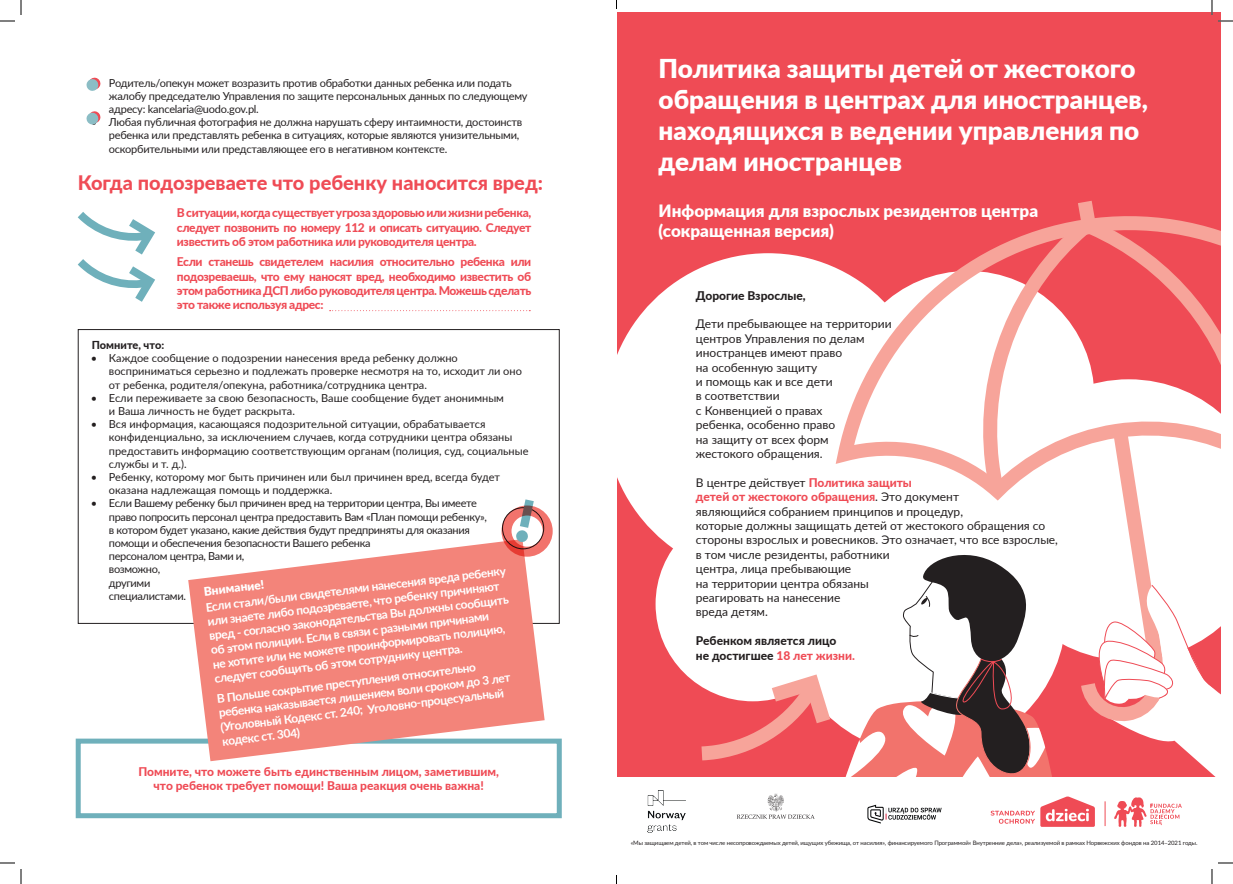
<style>
.page{position:relative;width:1233px;height:884px;background:#fff}
.page>*{position:absolute;margin:0;border:0;box-sizing:border-box;transform-origin:0 0}
.t1{font:900 26px/31.2px "Lato";color:#fff}
.t2{font:800 20px "Lato";color:#ef4b55}
.t3{font:900 17px/20.4px "Lato";color:#fff}
.t4{font:12px/14.4px "Lato";color:#231f20}
.t5{font:700 12px/14.4px "Lato";color:#fff}
.t6{font:800 12px/14.4px "Lato";letter-spacing:-.03em;color:#ef4b55;text-align:justify}
.t7{font:800 12px/14.4px "Lato";color:#ef4b55;text-align:center}
.t8{font:800 12px/14.4px "Lato";color:#231f20}
.t9{font:900 12px "Lato";color:#fff}
.t10{font:11px/13.2px "Lato";letter-spacing:-.02em;color:#231f20}
.t11{font:11px/13.2px "Lato";color:#231f20}
.t12{font:800 11px "Lato";color:#231f20}
.t13{font:6px "Lato";letter-spacing:-.015em;color:#231f20}
.s1{font-weight:800;color:#ef4b55}
.s2{color:#ef4b55}
</style>
<div class="page">
<svg style="left:86px;top:77px;width:15px;height:14px"></svg>
<svg style="left:86px;top:111px;width:15px;height:14px"></svg>
<svg style="left:77px;top:212px;width:78px;height:90px"></svg>
<div style="left:76px;top:739px;width:486px;height:79px;border:5px solid #6fb0bb"></div>
<svg style="left:188px;top:539px;width:356px;height:222px;fill:#f3847a"></svg>
<svg style="left:515px;top:499px;width:19px;height:44px"></svg>
<div style="left:501px;top:505px;width:51px;height:52px;border:10px solid #f2736c;border-radius:50%"></div>
<svg style="left:330px;top:310px;width:200px;height:1px"></svg>
<div style="left:616px;top:12px;width:604px;height:859px;background:#ef4b55"></div>
<div style="left:605px;top:253px;width:326px;height:326px;background:#fff;border-radius:50%"></div>
<div style="left:655px;top:507px;width:195px;height:194px;background:#fff;border-radius:50%"></div>
<div style="left:611px;top:777px;width:609px;height:94px;background:#fff"></div>
<img style="left:647px;top:791px;width:38px;height:41px">
<svg style="left:687px;top:200px;width:533px;height:627px"></svg>
<svg style="left:1218px;top:20px;width:15px;height:2px"></svg>
<svg style="left:1218px;top:862px;width:15px;height:2px"></svg>
<svg style="left:0;top:0;width:22px;height:22px"></svg>
<svg style="left:0;top:862px;width:22px;height:22px"></svg>
<svg style="left:1211px;top:0;width:1px;height:15px"></svg>
<svg style="left:1211px;top:869px;width:1px;height:15px"></svg>
<p class="t10" style="left:109px;top:75px;width:420px;text-indent:-18px">• Родитель/опекун может возразить против обработки данных ребенка или подать жалобу председателю Управления по защите персональных данных по следующему адресу: kancelaria@uodo.gov.pl.</p>
<p class="t10" style="left:109px;top:115px;width:415px;text-indent:-18px">• Любая публичная фотография не должна нарушать сферу интаимности, достоинств ребенка или представлять ребенка в ситуациях, которые являются унизительными, оскорбительными или представляющее его в негативном контексте.</p>
<h2 class="t2" style="left:78px;top:168px;width:467px">Когда подозреваете что ребенку наносится вред:</h2>
<p class="t6" style="left:177px;top:205px;width:356px">В ситуации, когда существует угроза здоровью или жизни ребенка, следует позвонить по номеру 112 и описать ситуацию. Следует известить об этом работника или руководителя центра.</p>
<p class="t6" style="left:177px;top:254px;width:356px">Если станешь свидетелем насилия относительно ребенка или подозреваешь, что ему наносят вред, необходимо известить об этом работника ДСП либо руководителя центра. Можешь сделать это также используя адрес:</p>
<p class="t12" style="left:92px;top:337px;width:74px">Помните, что:</p>
<p class="t11" style="left:109px;top:351px;width:414px;text-indent:-18px">• Каждое сообщение о подозрении нанесения вреда ребенку должно восприниматься серьезно и подлежать проверке несмотря на то, исходит ли оно от ребенка, родителя/опекуна, работника/сотрудника центра.</p>
<p class="t11" style="left:109px;top:391px;width:397px;text-indent:-18px">• Если переживаете за свою безопасность, Ваше сообщение будет анонимным и Ваша личность не будет раскрыта.</p>
<p class="t11" style="left:109px;top:417px;width:421px;text-indent:-18px">• Вся информация, касающаяся подозрительной ситуации, обрабатывается конфиденциально, за исключением случаев, когда сотрудники центра обязаны предоставить информацию соответствующим органам (полиция, суд, социальные службы и т. д.).</p>
<p class="t11" style="left:109px;top:470px;width:393px;text-indent:-18px">• Ребенку, которому мог быть причинен или был причинен вред, всегда будет оказана надлежащая помощь и поддержка.</p>
<p class="t10" style="left:109px;top:496px;width:379px;text-indent:-18px">• Если Вашему ребенку был причинен вред на территории центра, Вы имеете право попросить персонал центра предоставить Вам «План помощи ребенку», в котором будет указано, какие действия будут предприняты для оказания помощи и обеспечения безопасности Вашего ребенка<br>персоналом центра, Вами и,<br>возможно,<br>другими<br>специалистами.</p>
<p class="t5" style="left:205px;top:600px;width:304px;rotate:-7deg">Если стали/были свидетелями нанесения вреда ребенку или знаете либо подозреваете, что ребенку причиняют вред - согласно законодательства Вы должны сообщить об этом полиции. Если в связи с разными причинами<br>не хотите или не можете проинформировать полицию, следует сообщить об этом сотруднику центра.</p>
<p class="t9" style="left:203px;top:583px;width:62px;rotate:-7deg">Внимание!</p>
<p class="t5" style="left:216px;top:691px;width:295px;rotate:-7deg">В Польше сокрытие преступления относительно ребенка наказывается лишением воли сроком до 3 лет (Уголовный Кодекс ст. 240; Уголовно-процесуальный кодекс ст. 304)</p>
<p class="t7" style="left:138px;top:763px;width:362px">Помните, что можете быть единственным лицом, заметившим, что ребенок требует помощи! Ваша реакция очень важна!</p>
<h1 class="t1" style="left:658px;top:52px;width:491px">Политика защиты детей от жестокого обращения в центрах для иностранцев, находящихся в ведении управления по делам иностранцев</h1>
<h3 class="t3" style="left:658px;top:200px;width:381px">Информация для взрослых резидентов центра (сокращенная версия)</h3>
<p class="t8" style="left:696px;top:288px;width:111px">Дорогие Взрослые,</p>
<p class="t4" style="left:696px;top:316px;width:197px">Дети пребывающее на территории центров Управления по делам иностранцев имеют право<br>на особенную защиту<br>и помощь как и все дети<br>в соответствии<br>с Конвенцией о правах<br>ребенка, особенно право<br>на защиту от всех форм<br>жестокого обращения.</p>
<p class="t4" style="left:696px;top:475px;width:364px">В центре действует <span class="s1">Политика защиты<br>детей от жестокого обращения</span>. Это документ<br>являющийся собранием принципов и процедур,<br>которые должны защищать детей от жестокого обращения со стороны взрослых и ровесников. Это означает, что все взрослые, в том числе резиденты, работники<br>центра, лица пребывающие<br>на территории центра обязаны<br>реагировать на нанесение<br>вреда детям.</p>
<p class="t8" style="left:696px;top:633px;width:161px">Ребенком является лицо<br>не достигшее <span class="s2">18 лет жизни.</span></p>
<p class="t13" style="left:631px;top:839px;width:568px">«Мы защищаем детей, в том числе несопровождаемых детей, ищущих убежища, от насилия», финансируемого Программой« Внутренние дела», реализуемой в рамках Норвежских фондов на 2014–2021 годы.</p>
</div>
